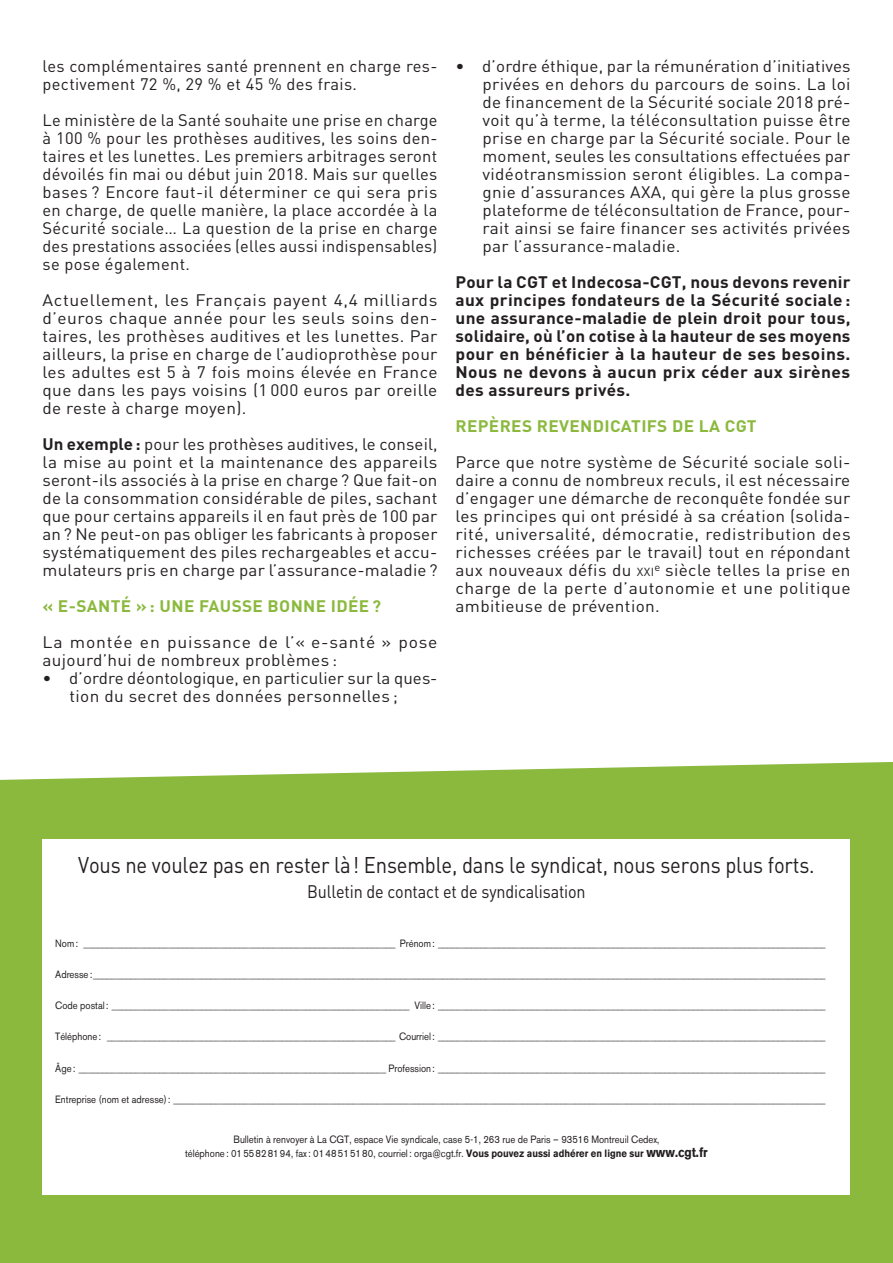
<style>
.page{position:relative;width:893px;height:1263px;background:#fff}
.page>*{position:absolute;margin:0;border:0;box-sizing:border-box;transform-origin:0 0}
.t1{font:22.5px "DIN";letter-spacing:-.01em;color:#231f20;scale:.9 1}
.t2{font:18px "DIN";letter-spacing:-.01em;color:#231f20;scale:.9 1}
.Texte_courant{font:16.5px/18px "DIN";letter-spacing:.02em;color:#231f20;text-align:justify;scale:1.04 1}
.Texte_courant-2{font:16.5px/18px "DIN";letter-spacing:.02em;color:#231f20;text-align:justify}
.Texte_courant-3{font:16.5px/18px "DIN";letter-spacing:.02em;color:#231f20;text-align:justify;scale:1.06 1}
.Texte_courant-4{font:700 16.5px/18px "DIN";letter-spacing:.025em;color:#231f20;text-align:justify;scale:1.04 1}
.Texte_Inter{font:700 16.5px "DIN";letter-spacing:.02em;color:#8bb93e;scale:1.04 1}
.t3{font:10.5px/13.5px "Akzidenz Grotesk BE";color:#231f20;text-align:center;scale:.9 1}
.s1{font-weight:700}
.s2{font-size:11.55px}
.s3{font-weight:700;font-size:13.5px}
</style>
<div class="page">
<div style="left:0;top:762px;width:893px;height:501px;background:#8bb93e"></div>
<div style="left:43px;top:839px;width:807px;height:356px;background:#fff"></div>
<p class="Texte_courant-2" style="left:43px;top:57px;width:396px">les complémentaires santé prennent en charge res&shy;pectivement 72 %, 29 % et 45 % des frais.</p>
<p class="Texte_courant-2" style="left:43px;top:111px;width:397px">Le ministère de la Santé souhaite une prise en charge à 100 % pour les prothèses auditives, les soins den&shy;taires et les lunettes. Les premiers arbitrages seront dévoilés fin mai ou début juin 2018. Mais sur quelles bases ? Encore faut-il déterminer ce qui sera pris en charge, de quelle manière, la place accordée à la Sécurité sociale… La question de la prise en charge des prestations associées (elles aussi indispensables) se pose également.</p>
<p class="Texte_courant-3" style="left:43px;top:291px;width:374px">Actuellement, les Français payent 4,4 milliards d’euros chaque année pour les seuls soins den&shy;taires, les prothèses auditives et les lunettes. Par ailleurs, la prise en charge de l’audioprothèse pour les adultes est 5 à 7 fois moins élevée en France que dans les pays voisins (1 000 euros par oreille de reste à charge moyen).</p>
<p class="Texte_courant-2" style="left:43px;top:435px;width:397px"><span class="s1">Un exemple:</span> pour les prothèses auditives, le conseil, la mise au point et la maintenance des appareils seront-ils associés à la prise en charge ? Que fait-on de la consommation considérable de piles, sachant que pour certains appareils il en faut près de 100 par an? Ne peut-on pas obliger les fabricants à proposer systématiquement des piles rechargeables et accu&shy;mulateurs pris en charge par l’assurance-maladie ?</p>
<p class="Texte_Inter" style="left:43px;top:595px;width:327px">« E-SANTÉ » : UNE FAUSSE BONNE IDÉE ?</p>
<p class="Texte_courant-3" style="left:43px;top:633px;width:374px">La montée en puissance de l’« e‑santé » pose aujourd’hui de nombreux problèmes :</p>
<p class="Texte_courant" style="left:70px;top:669px;width:355px;text-indent:-27px">• d’ordre déontologique, en particulier sur la ques&shy;tion du secret des données personnelles ;</p>
<p class="Texte_courant" style="left:482px;top:57px;width:355px;text-indent:-27px">• d’ordre éthique, par la rémunération d’initiatives privées en dehors du parcours de soins. La loi de financement de la Sécurité sociale 2018 pré&shy;voit qu’à terme, la téléconsultation puisse être prise en charge par la Sécurité sociale. Pour le moment, seules les consultations effectuées par vidéotransmission seront éligibles. La compa&shy;gnie d’assurances AXA, qui gère la plus grosse plateforme de téléconsultation de France, pour&shy;rait ainsi se faire financer ses activités privées par l’assurance-maladie.</p>
<p class="Texte_courant-4" style="left:455px;top:272px;width:381px">Pour la CGT et Indecosa-CGT, nous devons revenir aux principes fondateurs de la Sécurité sociale : une assurance-maladie de plein droit pour tous, solidaire, où l’on cotise à la hauteur de ses moyens pour en bénéficier à la hauteur de ses besoins.<br>Nous ne devons à aucun prix céder aux sirènes des assureurs privés.</p>
<p class="Texte_Inter" style="left:455px;top:415px;width:291px">REPÈRES REVENDICATIFS DE LA CGT</p>
<p class="Texte_courant" style="left:455px;top:453px;width:381px">Parce que notre système de Sécurité sociale soli&shy;daire a connu de nombreux reculs, il est nécessaire d’engager une démarche de reconquête fondée sur les principes qui ont présidé à sa création (solida&shy;rité, universalité, démocratie, redistribution des richesses créées par le travail) tout en répondant aux nouveaux défis du <span class="s2">xxi</span><sup>e</sup> siècle telles la prise en charge de la perte d’autonomie et une politique ambitieuse de prévention.</p>
<p class="t1" style="left:78px;top:851px;width:820px">Vous ne voulez pas en rester là! Ensemble, dans le syndicat, nous serons plus forts.</p>
<p class="t2" style="left:307px;top:881px;width:311px">Bulletin de contact et de syndicalisation</p>
<p class="t3" style="left:55px;top:936px;width:857px">Nom: __________________________________________________________________ Prénom: __________________________________________________________________________________</p>
<p class="t3" style="left:55px;top:967px;width:857px">Adresse:___________________________________________________________________________________________________________________________________________________________</p>
<p class="t3" style="left:55px;top:999px;width:857px">Code postal: _______________________________________________________________ Ville: __________________________________________________________________________________</p>
<p class="t3" style="left:55px;top:1030px;width:857px">Téléphone: _____________________________________________________________ Courriel: __________________________________________________________________________________</p>
<p class="t3" style="left:55px;top:1061px;width:857px">Âge: _________________________________________________________________ Profession: __________________________________________________________________________________</p>
<p class="t3" style="left:55px;top:1092px;width:857px">Entreprise (nom et adresse): __________________________________________________________________________________________________________________________________________</p>
<p class="t3" style="left:185px;top:1133px;width:582px">Bulletin à renvoyer à La CGT, espace Vie syndicale, case 5-1, 263 rue de Paris – 93516 Montreuil Cedex,<br>téléphone: 0155828194, fax: 0148515180, courriel: orga@cgt.fr. <span class="s1">Vous pouvez aussi adhérer en ligne sur</span> <span class="s3">www.cgt.fr</span></p>
</div>
